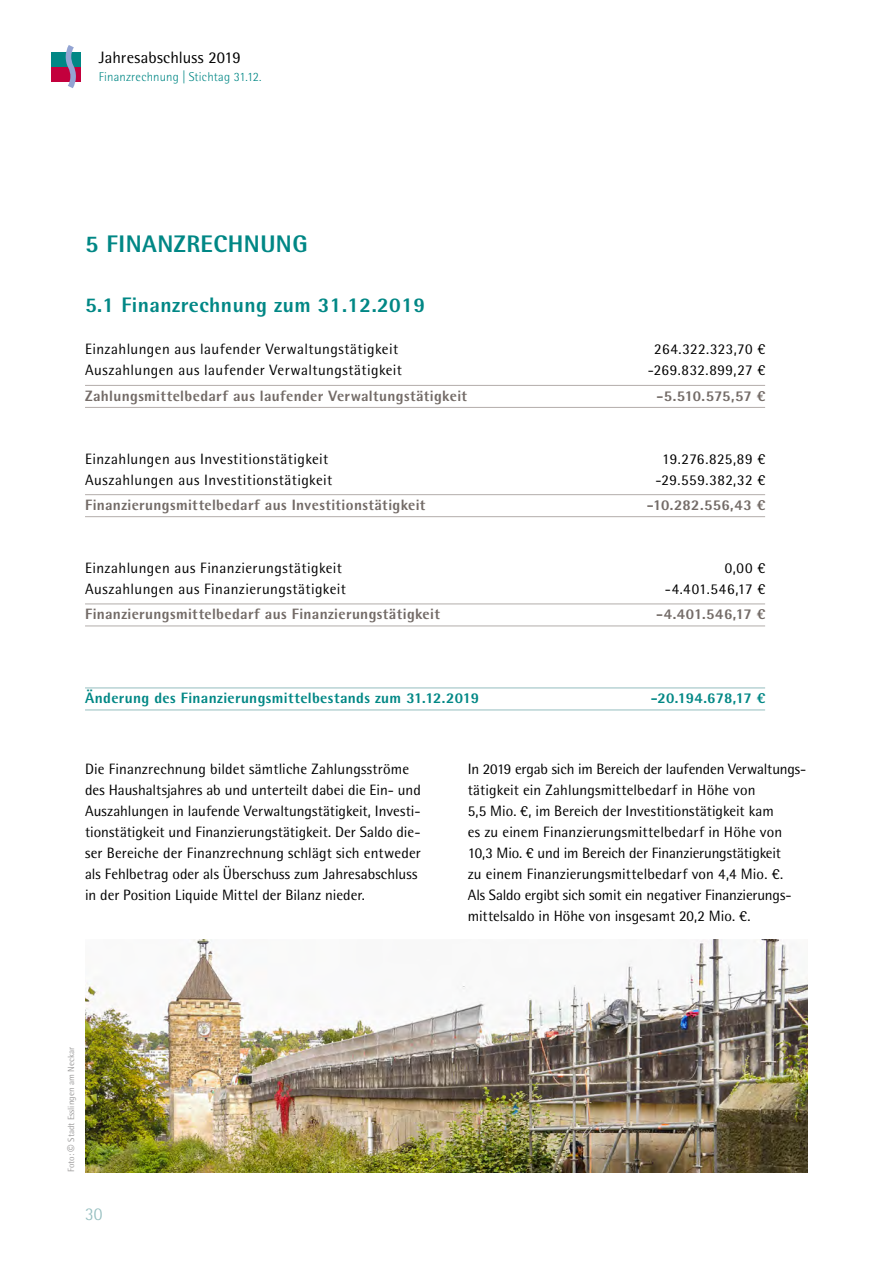
<style>
.page{position:relative;width:893px;height:1263px;background:#fff}
.page>*{position:absolute;margin:0;border:0;box-sizing:border-box;transform-origin:0 0}
.H2_headline_bold_grü{font:800 24px "Rotis Semi Sans Pro";letter-spacing:.02em;color:#008785}
.H3_headline_bold_grü{font:800 21px "Rotis Semi Sans Pro";letter-spacing:.02em;color:#008785}
.t1{font:300 18px "Rotis Semi Sans Pro";color:#95bebf}
.t2{font:16.5px "Rotis Semi Sans Pro";letter-spacing:.01em;color:#000}
.P_copy_10_14{font:15px/21px "Rotis Semi Sans Pro";color:#000}
.P_tabelle_text_copy{font:15px "Rotis Semi Sans Pro";letter-spacing:.03em;color:#000}
.P_tabelle_text_summe{font:800 15px "Rotis Semi Sans Pro";letter-spacing:.02em;color:#736b67}
.P_tabelle_text_summe-2{font:800 15px "Rotis Semi Sans Pro";letter-spacing:.025em;color:#008785}
.P_tabelle_text_summe-3{font:800 15px "Rotis Semi Sans Pro";letter-spacing:.005em;color:#008785}
.t3{font:300 12.75px "Rotis Semi Sans Pro";letter-spacing:.015em;color:#008785}
.t4{font:9px "Rotis Semi Sans Pro";color:#9c9b9b}
.s1{font-size:15px}
</style>
<div class="page">
<div style="left:51px;top:52px;width:30px;height:15px;background:#008785"></div>
<div style="left:51px;top:67px;width:30px;height:15px;background:#c3003d"></div>
<svg style="left:66px;top:45px;width:10px;height:43px"></svg>
<img style="left:85px;top:940px;width:723px;height:232px">
<hr style="left:85px;top:385px;width:680px;height:1px;background:#b3adaa">
<hr style="left:85px;top:407px;width:680px;height:1px;background:#b3adaa">
<hr style="left:85px;top:494px;width:680px;height:1px;background:#b3adaa">
<hr style="left:85px;top:516px;width:680px;height:1px;background:#b3adaa">
<hr style="left:85px;top:603px;width:680px;height:1px;background:#b3adaa">
<hr style="left:85px;top:625px;width:680px;height:1px;background:#b3adaa">
<hr style="left:85px;top:687px;width:680px;height:1px;background:#95bebf">
<hr style="left:85px;top:709px;width:680px;height:1px;background:#95bebf">
<p class="t2" style="left:99px;top:48px;width:143px">Jahresabschluss 2019</p>
<p class="t3" style="left:99px;top:69px;width:164px">Finanzrechnung | Stichtag 31.12.</p>
<h2 class="H2_headline_bold_grü" style="left:85px;top:228px;width:224px">5 FINANZRECHNUNG</h2>
<h3 class="H3_headline_bold_grü" style="left:85px;top:292px;width:342px">5.1 Finanzrechnung zum 31.12.2019</h3>
<p class="P_tabelle_text_copy" style="left:85px;top:340px;width:315px">Einzahlungen aus laufender Verwaltungstätigkeit</p>
<p class="P_tabelle_text_copy" style="left:654px;top:340px;width:113px">264.322.323,70 €</p>
<p class="P_tabelle_text_copy" style="left:85px;top:361px;width:319px">Auszahlungen aus laufender Verwaltungstätigkeit</p>
<p class="P_tabelle_text_copy" style="left:648px;top:361px;width:119px">-269.832.899,27 €</p>
<p class="P_tabelle_text_summe" style="left:85px;top:386px;width:384px">Zahlungsmittelbedarf aus laufender Verwaltungstätigkeit</p>
<p class="P_tabelle_text_summe" style="left:656px;top:386px;width:110px">-5.510.575,57 €</p>
<p class="P_tabelle_text_copy" style="left:85px;top:450px;width:245px">Einzahlungen aus Investitionstätigkeit</p>
<p class="P_tabelle_text_copy" style="left:662px;top:450px;width:105px">19.276.825,89 €</p>
<p class="P_tabelle_text_copy" style="left:85px;top:471px;width:249px">Auszahlungen aus Investitionstätigkeit</p>
<p class="P_tabelle_text_copy" style="left:655px;top:471px;width:112px">-29.559.382,32 €</p>
<p class="P_tabelle_text_summe" style="left:85px;top:495px;width:342px">Finanzierungsmittelbedarf aus Investitionstätigkeit</p>
<p class="P_tabelle_text_summe" style="left:647px;top:495px;width:120px">-10.282.556,43 €</p>
<p class="P_tabelle_text_copy" style="left:85px;top:559px;width:259px">Einzahlungen aus Finanzierungstätigkeit</p>
<p class="P_tabelle_text_copy" style="left:725px;top:559px;width:42px">0,00 €</p>
<p class="P_tabelle_text_copy" style="left:85px;top:580px;width:262px">Auszahlungen aus Finanzierungstätigkeit</p>
<p class="P_tabelle_text_copy" style="left:665px;top:580px;width:102px">-4.401.546,17 €</p>
<p class="P_tabelle_text_summe" style="left:85px;top:605px;width:356px">Finanzierungsmittelbedarf aus Finanzierungstätigkeit</p>
<p class="P_tabelle_text_summe" style="left:656px;top:605px;width:111px">-4.401.546,17 €</p>
<p class="P_tabelle_text_summe-2" style="left:85px;top:689px;width:396px">Änderung des Finanzierungsmittelbestands zum 31.12.2019</p>
<p class="P_tabelle_text_summe-3" style="left:651px;top:689px;width:116px">-20.194.678,17 €</p>
<p class="P_copy_10_14" style="left:85px;top:759px;width:337px">Die Finanzrechnung bildet sämtliche Zahlungsströme des Haushaltsjahres ab und unterteilt dabei die Ein- und Auszahlungen in laufende Verwaltungstätigkeit, Investi&shy;tionstätigkeit und Finanzierungstätigkeit. Der Saldo die&shy;ser Bereiche der Finanzrechnung schlägt sich entweder als Fehlbetrag oder als Überschuss zum Jahresabschluss in der Position Liquide Mittel der Bilanz nieder.</p>
<p class="P_copy_10_14" style="left:468px;top:759px;width:339px">In 2019 ergab sich im Bereich der laufenden Verwaltungs&shy;tätigkeit ein Zahlungsmittelbedarf in Höhe von<br>5,5 Mio. €, im Bereich der Investitionstätigkeit kam<br>es zu einem Finanzierungsmittelbedarf in Höhe von 10,3 Mio. € und im Bereich der Finanzierungstätigkeit</p>
<p class="P_copy_10_14" style="left:468px;top:864px;width:317px">zu einem Finanzierungsmittelbedarf von 4,4 Mio. €.</p>
<p class="P_copy_10_14" style="left:468px;top:885px;width:325px">Als Saldo ergibt sich somit ein negativer Finanzierungs&shy;mittelsaldo in Höhe von insgesamt 20,2 Mio. €.</p>
<p class="t4" style="left:66px;top:1172px;width:127px;rotate:-90deg">Foto: <span class="s1">©</span> Stadt Esslingen am Neckar</p>
<p class="t1" style="left:85px;top:1204px;width:19px">30</p>
</div>
